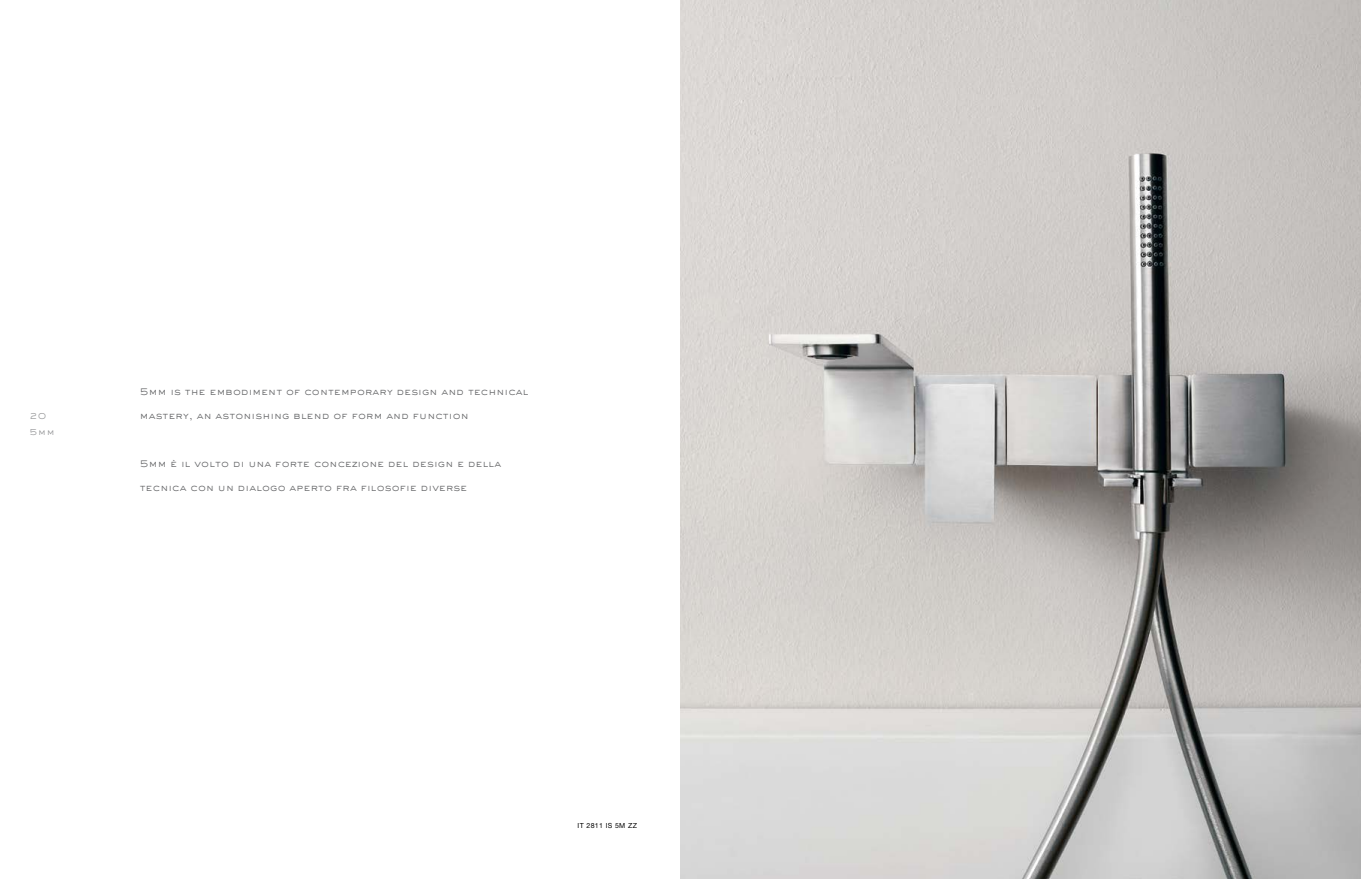
<style>
.page{position:relative;width:1361px;height:879px;background:#fff}
.page>*{position:absolute;margin:0;border:0;box-sizing:border-box;transform-origin:0 0}
.t1{font:300 10px "Sackers Gothic W01";letter-spacing:.01em;color:#646567}
.t2{font:300 9px/16px "Sackers Gothic W01";color:#929395}
.t3{font:7px "Helvetica Neue LT Pro";letter-spacing:.05em;color:#000}
</style>
<div class="page">
<img style="left:680px;top:0;width:681px;height:879px">
<p class="t2" style="left:29px;top:407px;width:27px">20<br>5mm</p>
<p class="t1" style="left:140px;top:385px;width:390px">5mm is the embodiment of contemporary design and technical</p>
<p class="t1" style="left:140px;top:409px;width:330px">mastery, an astonishing blend of form and function</p>
<p class="t1" style="left:140px;top:457px;width:363px">5mm è il volto di una forte concezione del design e della</p>
<p class="t1" style="left:140px;top:481px;width:329px">tecnica con un dialogo aperto fra filosofie diverse</p>
<p class="t3" style="left:577px;top:821px;width:61px">IT 2811 IS 5M ZZ</p>
</div>
